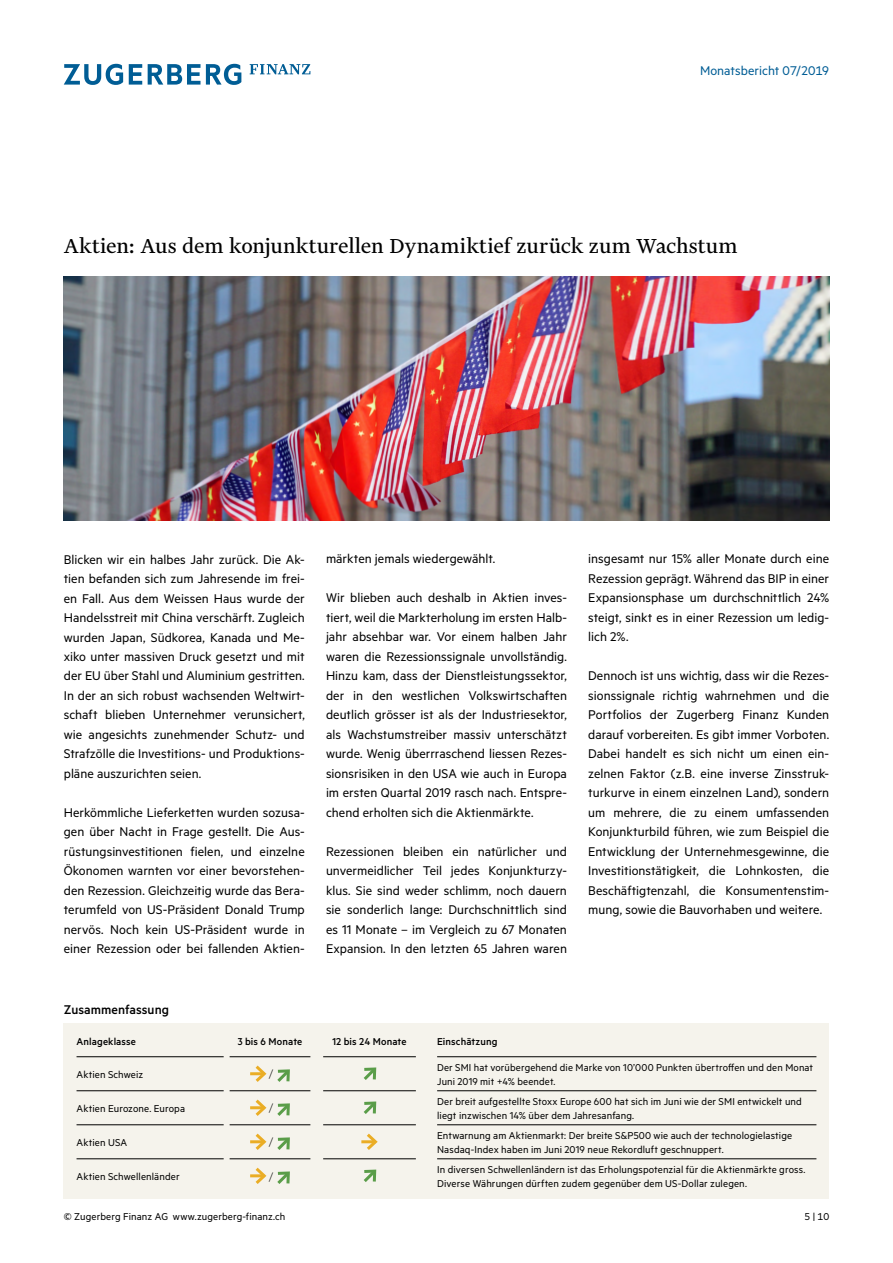
<style>
.page{position:relative;width:893px;height:1263px;background:#fff}
.page>*{position:absolute;margin:0;border:0;box-sizing:border-box;transform-origin:0 0}
.t1{font:24px "Financier Text";color:#000}
.t2{font:14.25px/19.5px "Metric";color:#000;text-align:justify}
.t3{font:14.25px "Metric";color:#005d95}
.t4{font:500 14.25px "Metric";letter-spacing:.005em;color:#000}
.t5{font:11.25px/13.5px "Metric";letter-spacing:.01em;color:#000}
.t6{font:500 11.25px "Metric";letter-spacing:.01em;color:#000}
.t7{font:11.25px "Life T";color:#000}
</style>
<div class="page">
<svg style="left:129px;top:64px;width:13px;height:21px"></svg>
<svg style="left:148px;top:64px;width:52px;height:21px"></svg>
<svg style="left:64px;top:64px;width:59px;height:21px"></svg>
<svg style="left:206px;top:64px;width:35px;height:21px"></svg>
<svg style="left:250px;top:64px;width:60px;height:10px"></svg>
<img style="left:64px;top:276px;width:765px;height:244px">
<div style="left:64px;top:1023px;width:765px;height:176px;background:#f5f3ec"></div>
<hr style="left:77px;top:1056px;width:147px;height:1px;background:#000">
<hr style="left:230px;top:1056px;width:80px;height:1px;background:#000">
<hr style="left:323px;top:1056px;width:93px;height:1px;background:#000">
<hr style="left:437px;top:1056px;width:379px;height:1px;background:#000">
<hr style="left:77px;top:1090px;width:147px;height:1px;background:#000">
<hr style="left:230px;top:1090px;width:80px;height:1px;background:#000">
<hr style="left:323px;top:1090px;width:93px;height:1px;background:#000">
<hr style="left:437px;top:1090px;width:379px;height:1px;background:#000">
<hr style="left:77px;top:1124px;width:147px;height:1px;background:#000">
<hr style="left:230px;top:1124px;width:80px;height:1px;background:#000">
<hr style="left:323px;top:1124px;width:93px;height:1px;background:#000">
<hr style="left:437px;top:1124px;width:379px;height:1px;background:#000">
<hr style="left:77px;top:1158px;width:147px;height:1px;background:#000">
<hr style="left:230px;top:1158px;width:80px;height:1px;background:#000">
<hr style="left:323px;top:1158px;width:93px;height:1px;background:#000">
<hr style="left:437px;top:1158px;width:379px;height:1px;background:#000">
<hr style="left:250px;top:1072px;width:14px;height:3px;background:#eaad25">
<svg style="left:252px;top:1065px;width:38px;height:17px"></svg>
<svg style="left:363px;top:1067px;width:14px;height:13px"></svg>
<hr style="left:250px;top:1106px;width:14px;height:3px;background:#eaad25">
<svg style="left:252px;top:1099px;width:38px;height:17px"></svg>
<svg style="left:363px;top:1101px;width:14px;height:13px"></svg>
<hr style="left:250px;top:1140px;width:14px;height:3px;background:#eaad25">
<svg style="left:252px;top:1133px;width:38px;height:17px"></svg>
<hr style="left:361px;top:1140px;width:14px;height:3px;background:#eaad25">
<svg style="left:364px;top:1133px;width:14px;height:17px"></svg>
<hr style="left:250px;top:1174px;width:14px;height:3px;background:#eaad25">
<svg style="left:252px;top:1167px;width:38px;height:17px"></svg>
<svg style="left:364px;top:1169px;width:13px;height:13px"></svg>
<p class="t3" style="left:700px;top:62px;width:131px">Monatsbericht 07/2019</p>
<h1 class="t1" style="left:64px;top:233px;width:675px">Aktien: Aus dem konjunkturellen Dynamiktief zurück zum Wachstum</h1>
<p class="t2" style="left:64px;top:549px;width:242px">Blicken wir ein halbes Jahr zurück. Die Ak&shy;tien befanden sich zum Jahresende im frei&shy;en Fall. Aus dem Weissen Haus wurde der Handelsstreit mit China verschärft. Zugleich wurden Japan, Südkorea, Kanada und Me&shy;xiko unter massiven Druck gesetzt und mit der EU über Stahl und Aluminium gestritten.<br>In der an sich robust wachsenden Weltwirt&shy;schaft blieben Unternehmer verunsichert, wie angesichts zunehmender Schutz- und Strafzölle die Investitions- und Produktions&shy;pläne auszurichten seien.</p>
<p class="t2" style="left:64px;top:802px;width:242px">Herkömmliche Lieferketten wurden sozusa&shy;gen über Nacht in Frage gestellt. Die Aus&shy;rüstungsinvestitionen fielen, und einzelne Ökonomen warnten vor einer bevorstehen&shy;den Rezession. Gleichzeitig wurde das Bera&shy;terumfeld von US-Präsident Donald Trump nervös. Noch kein US-Präsident wurde in einer Rezession oder bei fallenden Aktien-</p>
<p class="t2" style="left:326px;top:549px;width:171px">märkten jemals wiedergewählt.</p>
<p class="t2" style="left:326px;top:588px;width:242px">Wir blieben auch deshalb in Aktien inves&shy;tiert, weil die Markterholung im ersten Halb&shy;jahr absehbar war. Vor einem halben Jahr waren die Rezessionssignale unvollständig.<br>Hinzu kam, dass der Dienstleistungssektor, der in den westlichen Volkswirtschaften deutlich grösser ist als der Industriesektor, als Wachstumstreiber massiv unterschätzt wurde. Wenig überrraschend liessen Rezes&shy;sionsrisiken in den USA wie auch in Europa im ersten Quartal 2019 rasch nach. Entspre&shy;chend erholten sich die Aktienmärkte.</p>
<p class="t2" style="left:326px;top:841px;width:242px">Rezessionen bleiben ein natürlicher und unvermeidlicher Teil jedes Konjunkturzy&shy;klus. Sie sind weder schlimm, noch dauern sie sonderlich lange: Durchschnittlich sind es 11 Monate – im Vergleich zu 67 Monaten Expansion. In den letzten 65 Jahren waren</p>
<p class="t2" style="left:588px;top:549px;width:242px">insgesamt nur 15% aller Monate durch eine Rezession geprägt. Während das BIP in einer Expansionsphase um durchschnittlich 24% steigt, sinkt es in einer Rezession um ledig&shy;lich 2%.</p>
<p class="t2" style="left:588px;top:666px;width:242px">Dennoch ist uns wichtig, dass wir die Rezes&shy;sionssignale richtig wahrnehmen und die Portfolios der Zugerberg Finanz Kunden darauf vorbereiten. Es gibt immer Vorboten.<br>Dabei handelt es sich nicht um einen ein&shy;zelnen Faktor (z.B. eine inverse Zinsstruk&shy;turkurve in einem einzelnen Land), sondern um mehrere, die zu einem umfassenden Konjunkturbild führen, wie zum Beispiel die Entwicklung der Unternehmesgewinne, die Investitionstätigkeit, die Lohnkosten, die Beschäftigtenzahl, die Konsumentenstim&shy;mung, sowie die Bauvorhaben und weitere.</p>
<p class="t4" style="left:64px;top:1002px;width:107px">Zusammenfassung</p>
<p class="t6" style="left:77px;top:1034px;width:61px">Anlageklasse</p>
<p class="t6" style="left:238px;top:1034px;width:66px">3 bis 6 Monate</p>
<p class="t6" style="left:332px;top:1034px;width:76px">12 bis 24 Monate</p>
<p class="t6" style="left:437px;top:1034px;width:62px">Einschätzung</p>
<p class="t5" style="left:77px;top:1067px;width:68px">Aktien Schweiz</p>
<p class="t7" style="left:269px;top:1067px;width:6px">/</p>
<p class="t5" style="left:437px;top:1060px;width:377px">Der SMI hat vorübergehend die Marke von 10’000 Punkten übertroffen und den Monat<br>Juni 2019 mit +4% beendet.</p>
<p class="t5" style="left:77px;top:1101px;width:110px">Aktien Eurozone. Europa</p>
<p class="t7" style="left:269px;top:1101px;width:6px">/</p>
<p class="t5" style="left:437px;top:1094px;width:366px">Der breit aufgestellte Stoxx Europe 600 hat sich im Juni wie der SMI entwickelt und liegt inzwischen 14% über dem Jahresanfang.</p>
<p class="t5" style="left:77px;top:1135px;width:52px">Aktien USA</p>
<p class="t7" style="left:269px;top:1135px;width:6px">/</p>
<p class="t5" style="left:437px;top:1128px;width:357px">Entwarnung am Aktienmarkt: Der breite S&amp;P500 wie auch der technologielastige<br>Nasdaq-Index haben im Juni 2019 neue Rekordluft geschnuppert.</p>
<p class="t5" style="left:77px;top:1169px;width:105px">Aktien Schwellenländer</p>
<p class="t7" style="left:269px;top:1169px;width:6px">/</p>
<p class="t5" style="left:437px;top:1163px;width:370px">In diversen Schwellenländern ist das Erholungspotenzial für die Aktienmärkte gross.<br>Diverse Währungen dürften zudem gegenüber dem US-Dollar zulegen.</p>
<p class="t5" style="left:64px;top:1210px;width:223px">© Zugerberg Finanz AG www.zugerberg-finanz.ch</p>
<p class="t5" style="left:804px;top:1210px;width:26px">5 | 10</p>
</div>
